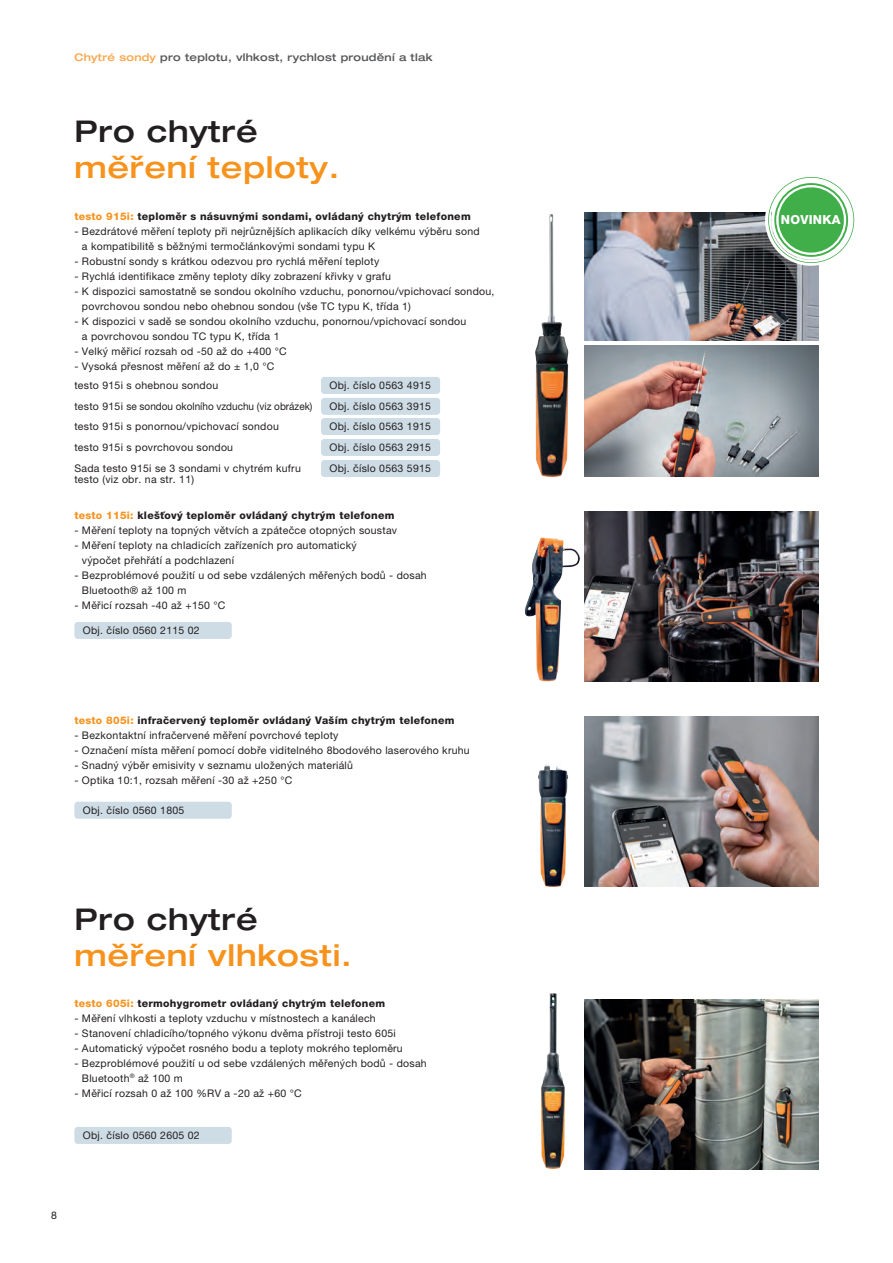
<style>
.page{position:relative;width:893px;height:1263px;background:#fff}
.page>*{position:absolute;margin:0;border:0;box-sizing:border-box;transform-origin:0 0}
.t1{font:500 expanded 30px "Helvetica Neue LTW1 G";letter-spacing:.025em;color:#f7931d}
.t2{font:500 expanded 30px "Helvetica Neue LTW1 G";letter-spacing:.025em;color:#231f20}
.t3{font:800 12.45px "Helvetica Neue LTW1 G";letter-spacing:.02em;color:#fff}
.t4{font:10.5px/15px "Helvetica Neue LTW1 G";letter-spacing:.025em;color:#231f20}
.t5{font:800 10.5px "Helvetica Neue LTW1 G";letter-spacing:.025em;color:#231f20}
.t6{font:500 expanded 10.5px "Helvetica Neue LTW1 G";letter-spacing:.025em;color:#57585a}
.t7{font:10.5px "Helvetica Neue LTW1 G";color:#231f20}
.s1{color:#f9a64a}
.s2{color:#f7931d}
</style>
<div class="page">
<img style="left:541px;top:993px;width:24px;height:176px">
<img style="left:585px;top:999px;width:234px;height:170px">
<img style="left:524px;top:537px;width:56px;height:145px">
<img style="left:538px;top:764px;width:30px;height:123px">
<img style="left:535px;top:214px;width:34px;height:263px">
<img style="left:585px;top:511px;width:234px;height:170px">
<img style="left:585px;top:213px;width:234px;height:127px">
<img style="left:585px;top:346px;width:234px;height:131px">
<img style="left:585px;top:717px;width:234px;height:170px">
<svg style="left:766px;top:213px;width:89px;height:53px"></svg>
<svg style="left:768px;top:177px;width:86px;height:86px"></svg>
<div style="left:74px;top:802px;width:158px;height:17px;background:#cedce5;border-radius:3px"></div>
<div style="left:321px;top:377px;width:119px;height:17px;background:#cedce5;border-radius:3px"></div>
<div style="left:321px;top:418px;width:119px;height:17px;background:#cedce5;border-radius:3px"></div>
<div style="left:321px;top:398px;width:119px;height:17px;background:#cedce5;border-radius:3px"></div>
<div style="left:321px;top:439px;width:119px;height:17px;background:#cedce5;border-radius:3px"></div>
<div style="left:321px;top:460px;width:119px;height:17px;background:#cedce5;border-radius:3px"></div>
<div style="left:74px;top:1127px;width:158px;height:17px;background:#cedce5;border-radius:3px"></div>
<div style="left:74px;top:622px;width:158px;height:17px;background:#cedce5;border-radius:3px"></div>
<p class="t6" style="left:74px;top:50px;width:359px"><span class="s1">Chytré sondy</span> pro teplotu, vlhkost, rychlost proudění a tlak</p>
<h1 class="t2" style="left:74px;top:112px;width:185px">Pro chytré</h1>
<h1 class="t1" style="left:74px;top:148px;width:266px">měření teploty.</h1>
<p class="t5" style="left:74px;top:210px;width:398px"><span class="s2">testo 915i:</span> teploměr s násuvnými sondami, ovládaný chytrým telefonem</p>
<p class="t4" style="left:82px;top:224px;width:399px;text-indent:-8px">- Bezdrátové měření teploty při nejrůznějších aplikacích díky velkému výběru sond a kompatibilitě s běžnými termočlánkovými sondami typu K</p>
<p class="t4" style="left:74px;top:254px;width:306px">- Robustní sondy s krátkou odezvou pro rychlá měření teploty</p>
<p class="t4" style="left:74px;top:269px;width:318px">- Rychlá identifikace změny teploty díky zobrazení křivky v grafu</p>
<p class="t4" style="left:82px;top:284px;width:414px;text-indent:-8px">- K dispozici samostatně se sondou okolního vzduchu, ponornou/vpichovací sondou, povrchovou sondou nebo ohebnou sondou (vše TC typu K, třída 1)</p>
<p class="t4" style="left:82px;top:314px;width:386px;text-indent:-8px">- K dispozici v sadě se sondou okolního vzduchu, ponornou/vpichovací sondou a povrchovou sondou TC typu K, třída 1</p>
<p class="t4" style="left:74px;top:344px;width:214px">- Velký měřicí rozsah od -50 až do +400 °C</p>
<p class="t4" style="left:74px;top:359px;width:201px">- Vysoká přesnost měření až do ± 1,0 °C</p>
<p class="t4" style="left:74px;top:378px;width:145px">testo 915i s ohebnou sondou</p>
<p class="t4" style="left:74px;top:419px;width:206px">testo 915i s ponornou/vpichovací sondou</p>
<p class="t7" style="left:74px;top:400px;width:240px">testo 915i se sondou okolního vzduchu (viz obrázek)</p>
<p class="t4" style="left:74px;top:437px;width:228px;line-height:20.9px">testo 915i s povrchovou sondou<br>Sada testo 915i se 3 sondami v chytrém kufru</p>
<p class="t4" style="left:74px;top:471px;width:121px">testo (viz obr. na str. 11)</p>
<p class="t4" style="left:330px;top:378px;width:103px">Obj. číslo 0563 4915</p>
<p class="t4" style="left:330px;top:419px;width:103px">Obj. číslo 0563 1915</p>
<p class="t4" style="left:330px;top:399px;width:103px">Obj. číslo 0563 3915</p>
<p class="t4" style="left:330px;top:437px;width:103px;line-height:21.1px">Obj. číslo 0563 2915<br>Obj. číslo 0563 5915</p>
<p class="t5" style="left:74px;top:509px;width:322px"><span class="s2">testo 115i:</span> klešťový teploměr ovládaný chytrým telefonem</p>
<p class="t4" style="left:74px;top:522px;width:324px">- Měření teploty na topných větvích a zpátečce otopných soustav</p>
<p class="t4" style="left:82px;top:537px;width:276px;text-indent:-8px">- Měření teploty na chladicích zařízeních pro automatický výpočet přehřátí a podchlazení</p>
<p class="t4" style="left:82px;top:568px;width:346px;text-indent:-8px">- Bezproblémové použití u od sebe vzdálených měřených bodů - dosah<br>Bluetooth® až 100 m</p>
<p class="t4" style="left:74px;top:598px;width:153px">- Měřicí rozsah -40 až +150 °C</p>
<p class="t4" style="left:83px;top:623px;width:118px">Obj. číslo 0560 2115 02</p>
<p class="t5" style="left:74px;top:714px;width:382px"><span class="s2">testo 805i:</span> infračervený teploměr ovládaný Vaším chytrým telefonem</p>
<p class="t4" style="left:74px;top:728px;width:266px">- Bezkontaktní infračervené měření povrchové teploty</p>
<p class="t4" style="left:74px;top:743px;width:397px">- Označení místa měření pomocí dobře viditelného 8bodového laserového kruhu</p>
<p class="t4" style="left:74px;top:758px;width:280px">- Snadný výběr emisivity v seznamu uložených materiálů</p>
<p class="t4" style="left:74px;top:773px;width:219px">- Optika 10:1, rozsah měření -30 až +250 °C</p>
<p class="t4" style="left:83px;top:803px;width:103px">Obj. číslo 0560 1805</p>
<h1 class="t2" style="left:74px;top:900px;width:185px">Pro chytré</h1>
<h1 class="t1" style="left:74px;top:936px;width:279px">měření vlhkosti.</h1>
<p class="t5" style="left:74px;top:997px;width:312px"><span class="s2">testo 605i:</span> termohygrometr ovládaný chytrým telefonem</p>
<p class="t4" style="left:74px;top:1010px;width:303px">- Měření vlhkosti a teploty vzduchu v místnostech a kanálech</p>
<p class="t4" style="left:74px;top:1025px;width:323px">- Stanovení chladicího/topného výkonu dvěma přístroji testo 605i</p>
<p class="t4" style="left:74px;top:1040px;width:330px">- Automatický výpočet rosného bodu a teploty mokrého teploměru</p>
<p class="t4" style="left:82px;top:1055px;width:346px;text-indent:-8px">- Bezproblémové použití u od sebe vzdálených měřených bodů - dosah<br>Bluetooth<sup>®</sup> až 100 m</p>
<p class="t4" style="left:74px;top:1085px;width:229px">- Měřicí rozsah 0 až 100 %RV a -20 až +60 °C</p>
<p class="t4" style="left:83px;top:1128px;width:118px">Obj. číslo 0560 2605 02</p>
<p class="t4" style="left:51px;top:1208px;width:7px">8</p>
<p class="t3" style="left:781px;top:213px;width:61px">NOVINKA</p>
</div>
